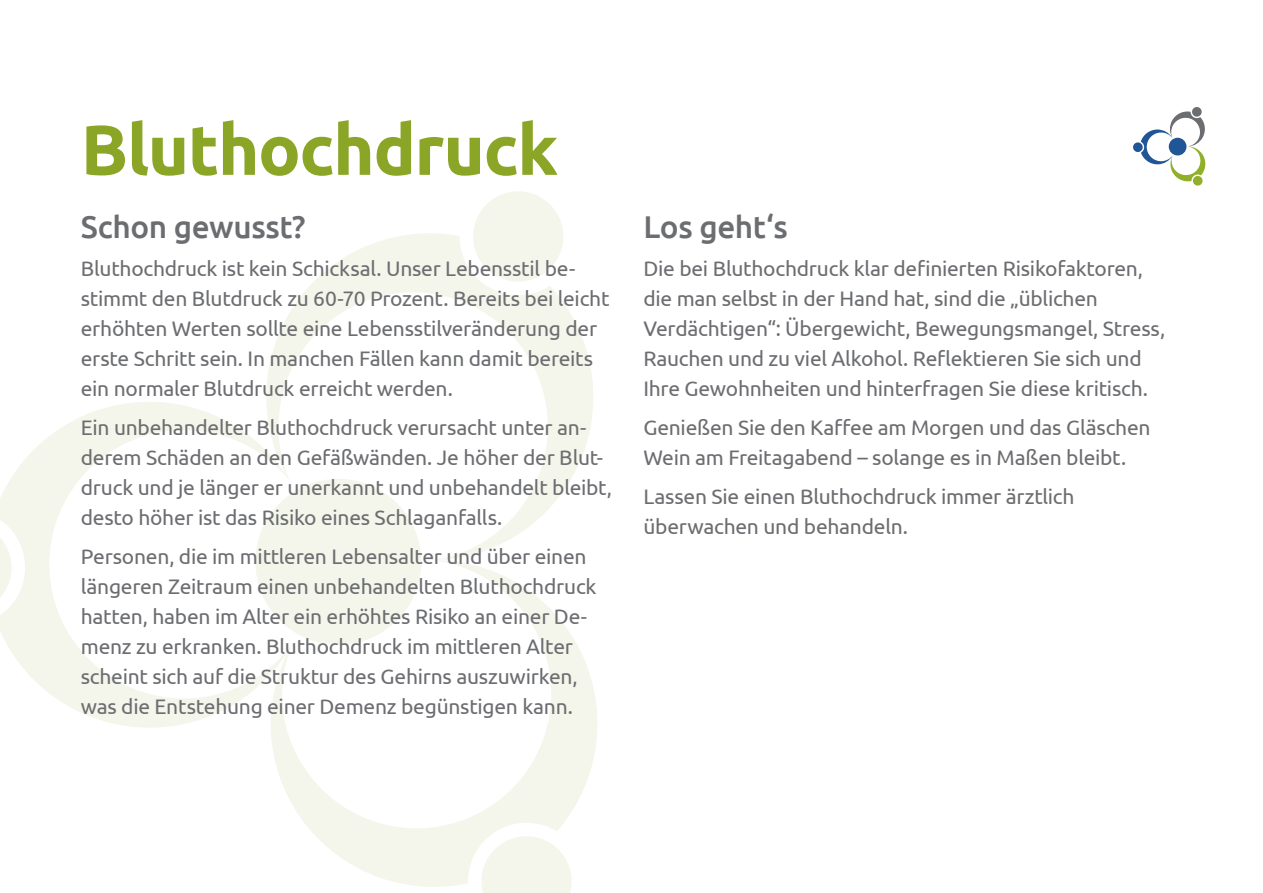
<style>
.page{position:relative;width:1263px;height:893px;background:#fff}
.page>*{position:absolute;margin:0;border:0;box-sizing:border-box;transform-origin:0 0}
.t1{font:700 70.5px "Ubuntu";letter-spacing:-.02em;color:#8ba627}
.t2{font:500 31.5px "Ubuntu";letter-spacing:-.015em;color:#6c6d70}
.t3{font:21px/30px "Ubuntu";letter-spacing:-.01em;color:#6c6d70}
</style>
<div class="page">
<svg style="left:0;top:402px;width:262px;height:326px"></svg>
<svg style="left:257px;top:191px;width:336px;height:369px"></svg>
<svg style="left:262px;top:560px;width:336px;height:333px"></svg>
<svg style="left:1133px;top:107px;width:73px;height:79px"></svg>
<h1 class="t1" style="left:81px;top:107px;width:479px">Bluthochdruck</h1>
<h2 class="t2" style="left:81px;top:207px;width:226px">Schon gewusst?</h2>
<p class="t3" style="left:81px;top:253px;width:530px">Bluthochdruck ist kein Schicksal. Unser Lebensstil be&shy;stimmt den Blutdruck zu 60-70 Prozent. Bereits bei leicht erhöhten Werten sollte eine Lebensstilveränderung der erste Schritt sein. In manchen Fällen kann damit bereits ein normaler Blutdruck erreicht werden.</p>
<p class="t3" style="left:81px;top:412px;width:533px">Ein unbehandelter Bluthochdruck verursacht unter an&shy;derem Schäden an den Gefäßwänden. Je höher der Blut&shy;druck und je länger er unerkannt und unbehandelt bleibt, desto höher ist das Risiko eines Schlaganfalls.</p>
<p class="t3" style="left:81px;top:540px;width:517px">Personen, die im mittleren Lebensalter und über einen längeren Zeitraum einen unbehandelten Bluthochdruck hatten, haben im Alter ein erhöhtes Risiko an einer De&shy;menz zu erkranken. Bluthochdruck im mittleren Alter scheint sich auf die Struktur des Gehirns auszuwirken, was die Entstehung einer Demenz begünstigen kann.</p>
<h2 class="t2" style="left:643px;top:207px;width:146px">Los geht‘s</h2>
<p class="t3" style="left:643px;top:253px;width:523px">Die bei Bluthochdruck klar definierten Risikofaktoren, die man selbst in der Hand hat, sind die „üblichen Verdächtigen“: Übergewicht, Bewegungsmangel, Stress, Rauchen und zu viel Alkohol. Reflektieren Sie sich und Ihre Gewohnheiten und hinterfragen Sie diese kritisch.</p>
<p class="t3" style="left:643px;top:412px;width:509px">Genießen Sie den Kaffee am Morgen und das Gläschen<br>Wein am Freitagabend – solange es in Maßen bleibt.</p>
<p class="t3" style="left:643px;top:480px;width:433px">Lassen Sie einen Bluthochdruck immer ärztlich überwachen und behandeln.</p>
</div>
